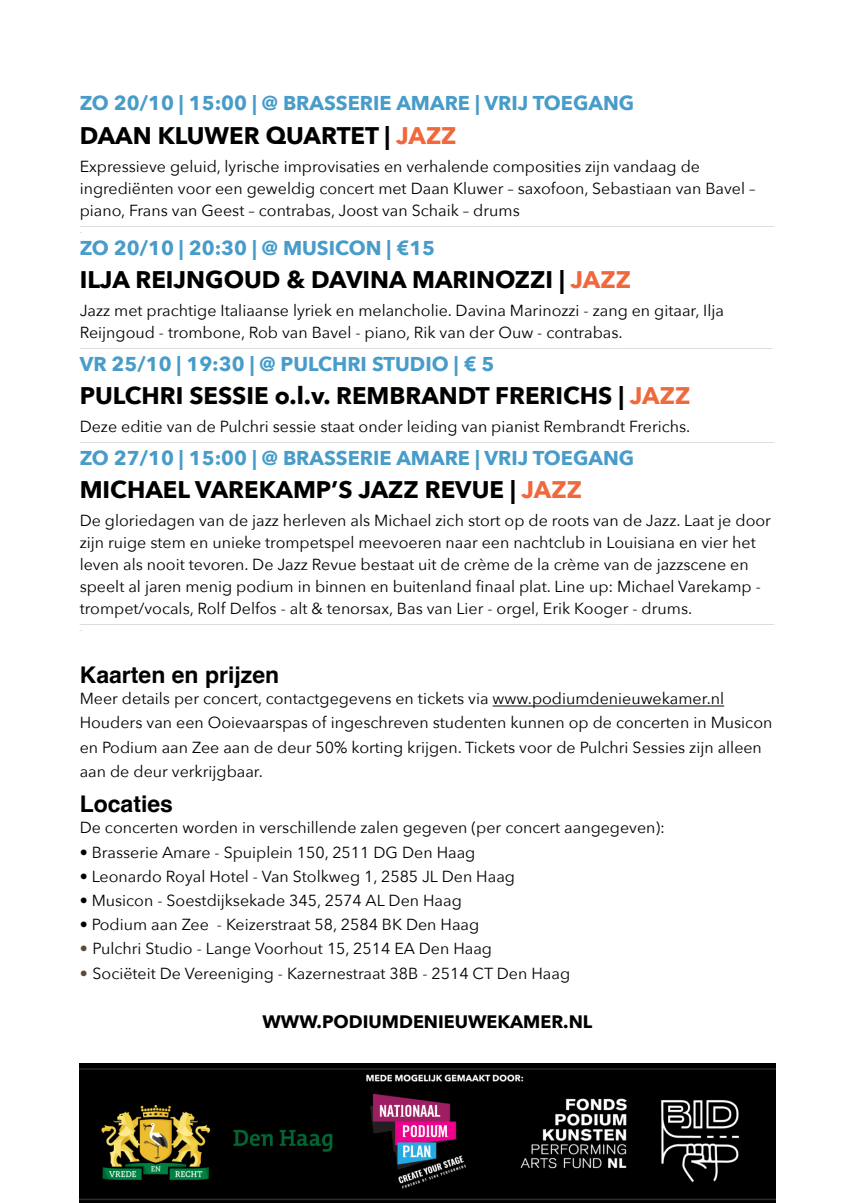
<style>
.page{position:relative;width:848px;height:1203px;background:#fff}
.page>*{position:absolute;margin:0;border:0;box-sizing:border-box;transform-origin:0 0}
.t1{font:700 24px "Avenir Next";color:#000}
.t2{font:700 23px "Helvetica";color:#000}
.t3{font:700 20px "Avenir Next";color:#489cc9}
.t4{font:700 18px "Avenir Next";color:#000}
.t5{font:16px/22px "Avenir Next";color:#000}
.t6{font:4px/6px "Avenir Next";color:#535f65}
.s1{color:#ef693d}
.s2{font-style:italic}
.s3{color:#594b3b}
</style>
<div class="page">
<hr style="left:492px;top:705px;width:232px;height:1px;background:#000">
<img style="left:80px;top:1063px;width:695px;height:140px">
<h3 class="t3" style="left:80px;top:90px;width:556px">ZO 20/10 | 15:00 | @ BRASSERIE AMARE | VRIJ TOEGANG</h3>
<h1 class="t1" style="left:80px;top:120px;width:378px">DAAN KLUWER QUARTET | <span class="s1">JAZZ</span></h1>
<p class="t5" style="left:80px;top:156px;width:677px">Expressieve geluid, lyrische improvisaties en verhalende composities zijn vandaag de ingrediënten voor een geweldig concert met Daan Kluwer – saxofoon, Sebastiaan van Bavel – piano, Frans van Geest – contrabas, Joost van Schaik – drums</p>
<p class="t6" style="left:80px;top:222px;width:696px">___________________________________________________________________________________________________________________________________________________________________________________________________________________________________________________________________________________________________________________________________________________________ _</p>
<h3 class="t3" style="left:80px;top:234px;width:357px">ZO 20/10 | 20:30 | @ MUSICON | €15</h3>
<h1 class="t1" style="left:80px;top:264px;width:552px">ILJA REIJNGOUD &amp; DAVINA MARINOZZI | <span class="s1">JAZZ</span></h1>
<h3 class="t5" style="left:80px;top:300px;width:645px">Jazz met prachtige Italiaanse lyriek en melancholie. Davina Marinozzi - zang en gitaar, Ilja<br>Reijngoud - trombone, Rob van Bavel - piano, Rik van der Ouw - contrabas.</h3>
<p class="t6" style="left:80px;top:344px;width:694px">__________________________________________________________________________________________________________________________________________________________________________________________________________________________________________________________________________________________________________________________________________________________</p>
<h3 class="t3" style="left:80px;top:350px;width:416px">VR 25/10 | 19:30 | @ PULCHRI STUDIO <span class="s2">|</span> € 5</h3>
<h1 class="t1" style="left:80px;top:380px;width:612px">PULCHRI SESSIE o.l.v. REMBRANDT FRERICHS | <span class="s1">JAZZ</span></h1>
<h3 class="t5" style="left:80px;top:416px;width:612px">Deze editie van de Pulchri sessie staat onder leiding van pianist Rembrandt Frerichs.</h3>
<p class="t6" style="left:80px;top:438px;width:696px">___________________________________________________________________________________________________________________________________________________________________________________________________________________________________________________________________________________________________________________________________________________________</p>
<h3 class="t3" style="left:80px;top:444px;width:556px">ZO 27/10 | 15:00 | @ BRASSERIE AMARE | VRIJ TOEGANG</h3>
<h1 class="t1" style="left:80px;top:474px;width:503px">MICHAEL VAREKAMP’S JAZZ REVUE | <span class="s1">JAZZ</span></h1>
<p class="t5" style="left:80px;top:510px;width:692px">De gloriedagen van de jazz herleven als Michael zich stort op de roots van de Jazz. Laat je door zijn ruige stem en unieke trompetspel meevoeren naar een nachtclub in Louisiana en vier het leven als nooit tevoren. De Jazz Revue bestaat uit de crème de la crème van de jazzscene en speelt al jaren menig podium in binnen en buitenland fi naal plat. Line up: Michael Varekamp - trompet/vocals, Rolf Delfos - alt &amp; tenorsax, Bas van Lier - orgel, Erik Kooger - drums.</p>
<p class="t6" style="left:80px;top:620px;width:696px">___________________________________________________________________________________________________________________________________________________________________________________________________________________________________________________________________________________________________________________________________________________________ _</p>
<h2 class="t2" style="left:80px;top:665px;width:201px">Kaarten en prijzen</h2>
<p class="t5" style="left:80px;top:687px;width:694px;line-height:24.2px">Meer details per concert, contactgegevens en tickets via www.podiumdenieuwekamer.nl Houders van een Ooievaarspas of ingeschreven studenten kunnen op de concerten in Musicon en Podium aan Zee aan de deur 50% korting krijgen. Tickets voor de Pulchri Sessies zijn alleen aan de deur verkrijgbaar.</p>
<h2 class="t2" style="left:80px;top:794px;width:95px">Locaties</h2>
<h3 class="t5" style="left:80px;top:817px;width:587px">De concerten worden in verschillende zalen gegeven (per concert aangegeven):</h3>
<h3 class="t5" style="left:80px;top:841px;width:397px">• Brasserie Amare - Spuiplein 150, 2511 DG Den Haag</h3>
<h3 class="t5" style="left:80px;top:865px;width:437px">• Leonardo Royal Hotel - Van Stolkweg 1, 2585 JL Den Haag</h3>
<h3 class="t5" style="left:80px;top:890px;width:383px">• Musicon - Soestdijksekade 345, 2574 AL Den Haag</h3>
<h3 class="t5" style="left:80px;top:914px;width:401px">• Podium aan Zee - Keizerstraat 58, 2584 BK Den Haag</h3>
<h3 class="t5" style="left:80px;top:938px;width:414px"><span class="s3">•</span> Pulchri Studio - Lange Voorhout 15, 2514 EA Den Haag</h3>
<h3 class="t5" style="left:80px;top:962px;width:492px"><span class="s3">•</span> Sociëteit De Vereeniging - Kazernestraat 38B - 2514 CT Den Haag</h3>
<h3 class="t4" style="left:262px;top:1010px;width:331px">WWW.PODIUMDENIEUWEKAMER.NL</h3>
</div>
